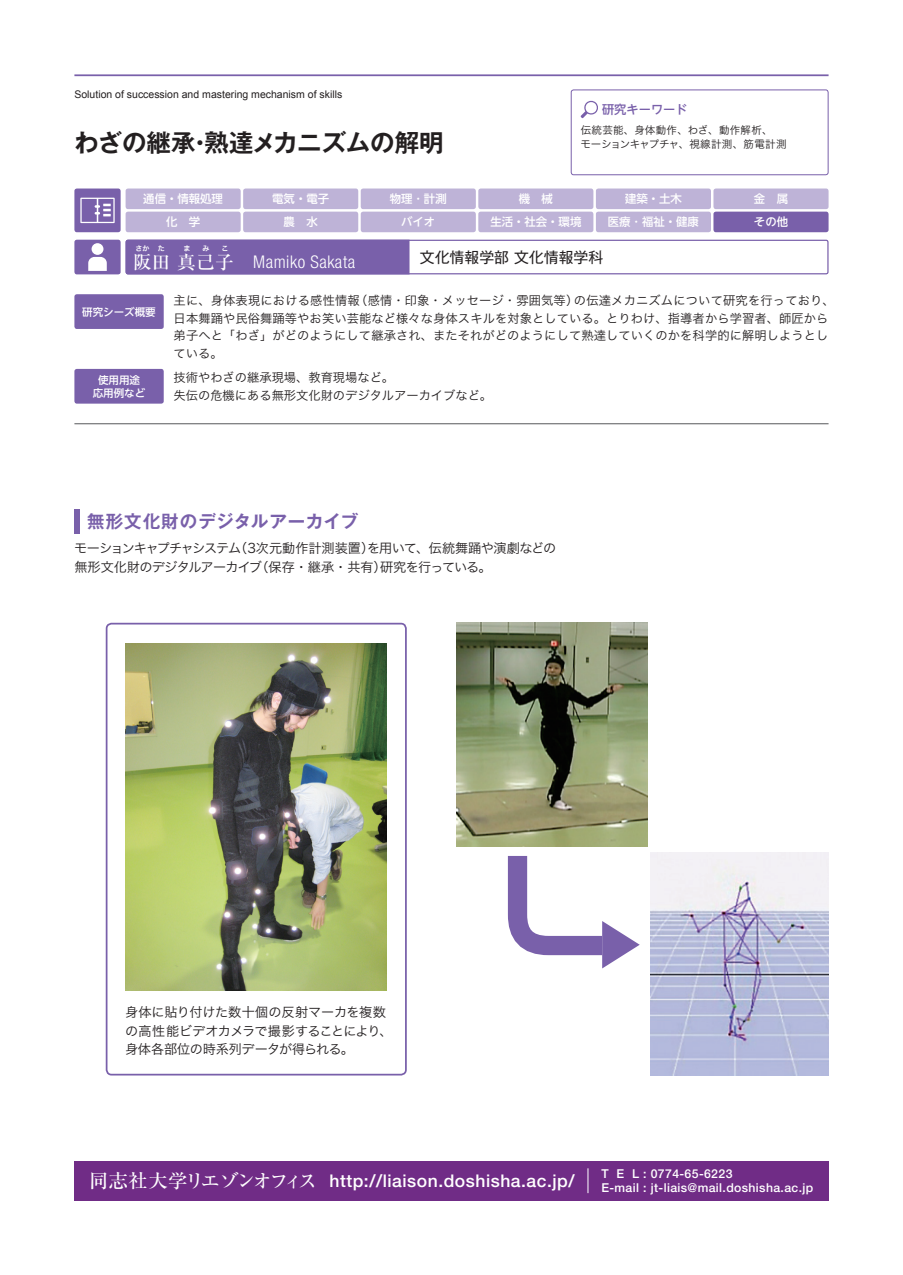
<style>
.page{position:relative;width:903px;height:1275px;background:#fff}
.page>*{position:absolute;margin:0;border:0;box-sizing:border-box;transform-origin:0 0}
.t1{font:700 24.5px "Gothic MB101 Pro De";color:#231f20}
.t2{font:500 18.38px "Ryumin Pro";letter-spacing:.03em;color:#fff}
.t3{font:500 17.5px "Helvetica Neue";letter-spacing:.03em;color:#fff}
.t4{font:700 17.5px "Gothic MB101 Pro De";letter-spacing:.06em;color:#7960aa}
.t5{font:300 condensed 17.5px "Helvetica Neue";letter-spacing:.03em;color:#fff}
.t6{font:14.88px "Gothic MB101 Pro";color:#231f20}
.t7{font:13.12px/18.4px "Hira Kaku Pro W3";letter-spacing:-.05em;color:#231f20}
.t8{font:13.12px/18.4px "Hira Kaku Pro W3";letter-spacing:-.03em;color:#231f20}
.t9{font:12.25px/17.5px "Hira Kaku Pro W3";letter-spacing:.01em;color:#231f20}
.t10{font:500 12.25px/14px "Helvetica Neue";letter-spacing:.03em;color:#fff}
.t11{font:500 12.25px "UD Shin Go NT Pro";color:#7960aa}
.t12{font:500 11.38px "UD Shin Go NT Pro";color:#fff}
.t13{font:10.5px "Arial";color:#231f20}
.t14{font:10.5px/14px "Hira Kaku Pro W3";letter-spacing:.03em;color:#231f20}
.t15{font:500 10.5px/13.1px "UD Shin Go NT Pro";color:#fff;text-align:center}
.t16{font:7px "Hira Kaku Pro W6";color:#fff}
.s1{font-family:"Ryumin Pro";font-size:19.25px}
</style>
<div class="page">
<div style="left:74px;top:509px;width:6px;height:25px;background:#7960aa"></div>
<img style="left:126px;top:644px;width:260px;height:347px">
<img style="left:456px;top:623px;width:191px;height:223px">
<img style="left:650px;top:852px;width:178px;height:223px">
<div style="left:106px;top:623px;width:301px;height:452px;border:2px solid #7960aa;border-radius:5px"></div>
<svg style="left:498px;top:837px;width:142px;height:131px"></svg>
<div style="left:74px;top:1161px;width:754px;height:39px;background:#702c86"></div>
<svg style="left:588px;top:1168px;width:1px;height:25px"></svg>
<div style="left:74px;top:189px;width:47px;height:43px;background:#7960aa;border-radius:2px"></div>
<svg style="left:80px;top:198px;width:35px;height:25px"></svg>
<div style="left:126px;top:189px;width:115px;height:20px;background:#beb3d7;border-radius:2px"></div>
<div style="left:243px;top:189px;width:115px;height:20px;background:#beb3d7;border-radius:2px"></div>
<div style="left:361px;top:189px;width:115px;height:20px;background:#beb3d7;border-radius:2px"></div>
<div style="left:478px;top:189px;width:115px;height:20px;background:#beb3d7;border-radius:2px"></div>
<div style="left:596px;top:189px;width:115px;height:20px;background:#beb3d7;border-radius:2px"></div>
<div style="left:713px;top:189px;width:115px;height:20px;background:#beb3d7;border-radius:2px"></div>
<div style="left:126px;top:212px;width:115px;height:20px;background:#beb3d7;border-radius:2px"></div>
<div style="left:243px;top:212px;width:115px;height:20px;background:#beb3d7;border-radius:2px"></div>
<div style="left:361px;top:212px;width:115px;height:20px;background:#beb3d7;border-radius:2px"></div>
<div style="left:478px;top:212px;width:115px;height:20px;background:#beb3d7;border-radius:2px"></div>
<div style="left:596px;top:212px;width:115px;height:20px;background:#beb3d7;border-radius:2px"></div>
<div style="left:713px;top:212px;width:115px;height:20px;background:#7960aa;border-radius:2px"></div>
<div style="left:74px;top:240px;width:47px;height:34px;background:#7960aa;border-radius:2px"></div>
<svg style="left:88px;top:257px;width:19px;height:14px"></svg>
<div style="left:92px;top:243px;width:11px;height:12px;background:#fff;border-radius:50%"></div>
<div style="left:126px;top:240px;width:702px;height:34px;border:1px solid #7960aa;border-radius:2px"></div>
<div style="left:126px;top:240px;width:283px;height:34px;background:#7960aa"></div>
<hr style="left:74px;top:423px;width:754px;height:1px;background:#57585a">
<hr style="left:74px;top:74px;width:754px;height:2px;background:#7960aa">
<svg style="left:581px;top:100px;width:17px;height:18px"></svg>
<div style="left:571px;top:89px;width:257px;height:86px;border:1px solid #7960aa;border-radius:2px"></div>
<div style="left:74px;top:294px;width:90px;height:35px;background:#7960aa;border-radius:2px"></div>
<div style="left:74px;top:369px;width:90px;height:35px;background:#7960aa;border-radius:2px"></div>
<p class="t13" style="left:74px;top:88px;width:269px">Solution of succession and mastering mechanism of skills</p>
<h1 class="t1" style="left:74px;top:122px;width:371px">わざの継承・熟達メカニズムの解明</h1>
<p class="t11" style="left:602px;top:100px;width:87px">研究キーワード</p>
<p class="t14" style="left:580px;top:123px;width:208px">伝統芸能、身体動作、わざ、動作解析、<br>モーションキャプチャ、視線計測、筋電計測</p>
<p class="t12" style="left:143px;top:190px;width:81px">通信・情報処理</p>
<p class="t12" style="left:272px;top:190px;width:58px">電気・電子</p>
<p class="t12" style="left:390px;top:190px;width:58px">物理･計測</p>
<p class="t12" style="left:519px;top:190px;width:36px">機　械</p>
<p class="t12" style="left:625px;top:190px;width:58px">建築・土木</p>
<p class="t12" style="left:754px;top:190px;width:36px">金　属</p>
<p class="t12" style="left:166px;top:213px;width:36px">化　学</p>
<p class="t12" style="left:284px;top:213px;width:36px">農　水</p>
<p class="t12" style="left:401px;top:213px;width:36px">バイオ</p>
<p class="t12" style="left:490px;top:213px;width:92px">生活・社会・環境</p>
<p class="t12" style="left:608px;top:213px;width:92px">医療･福祉・健康</p>
<p class="t12" style="left:754px;top:213px;width:36px">その他</p>
<h2 class="t2" style="left:133px;top:247px;width:102px">阪田真己子</h2>
<p class="t16" style="left:135px;top:242px;width:15px">さか</p>
<p class="t16" style="left:158px;top:242px;width:8px">た</p>
<p class="t16" style="left:183px;top:242px;width:8px">ま</p>
<p class="t16" style="left:202px;top:242px;width:8px">み</p>
<p class="t16" style="left:221px;top:242px;width:8px">こ</p>
<h3 class="t5" style="left:253px;top:252px;width:103px">Mamiko Sakata</h3>
<p class="t6" style="left:420px;top:245px;width:185px">文化情報学部 文化情報学科</p>
<p class="t15" style="left:82px;top:305px;width:75px">研究シーズ概要</p>
<p class="t9" style="left:174px;top:291px;width:662px">主に、身体表現における感性情報（感情・印象・メッセージ・雰囲気等）の伝達メカニズムについて研究を行っており、日本舞踊や民俗舞踊等やお笑い芸能など様々な身体スキルを対象としている。とりわけ、指導者から学習者、師匠から弟子へと「わざ」がどのようにして継承され、またそれがどのようにして熟達していくのかを科学的に解明しようとしている。</p>
<p class="t15" style="left:93px;top:373px;width:54px">使用用途応用例など</p>
<p class="t9" style="left:174px;top:368px;width:320px">技術やわざの継承現場、教育現場など。<br>失伝の危機にある無形文化財のデジタルアーカイブなど。</p>
<h3 class="t4" style="left:87px;top:507px;width:273px">無形文化財のデジタルアーカイブ</h3>
<p class="t7" style="left:74px;top:538px;width:484px">モーションキャプチャシステム（3次元動作計測装置）を用いて、伝統舞踊や演劇などの無形文化財のデジタルアーカイブ（保存・継承・共有）研究を行っている。</p>
<p class="t8" style="left:125px;top:1002px;width:269px">身体に貼り付けた数十個の反射マーカを複数の高性能ビデオカメラで撮影することにより、身体各部位の時系列データが得られる。</p>
<h3 class="t3" style="left:89px;top:1170px;width:487px"><span class="s1">同志社大学リエゾンオフィス</span> http://liaison.doshisha.ac.jp/</h3>
<p class="t10" style="left:601px;top:1167px;width:213px">T E L : 0774-65-6223<br>E-mail : jt-liais@mail.doshisha.ac.jp</p>
</div>
